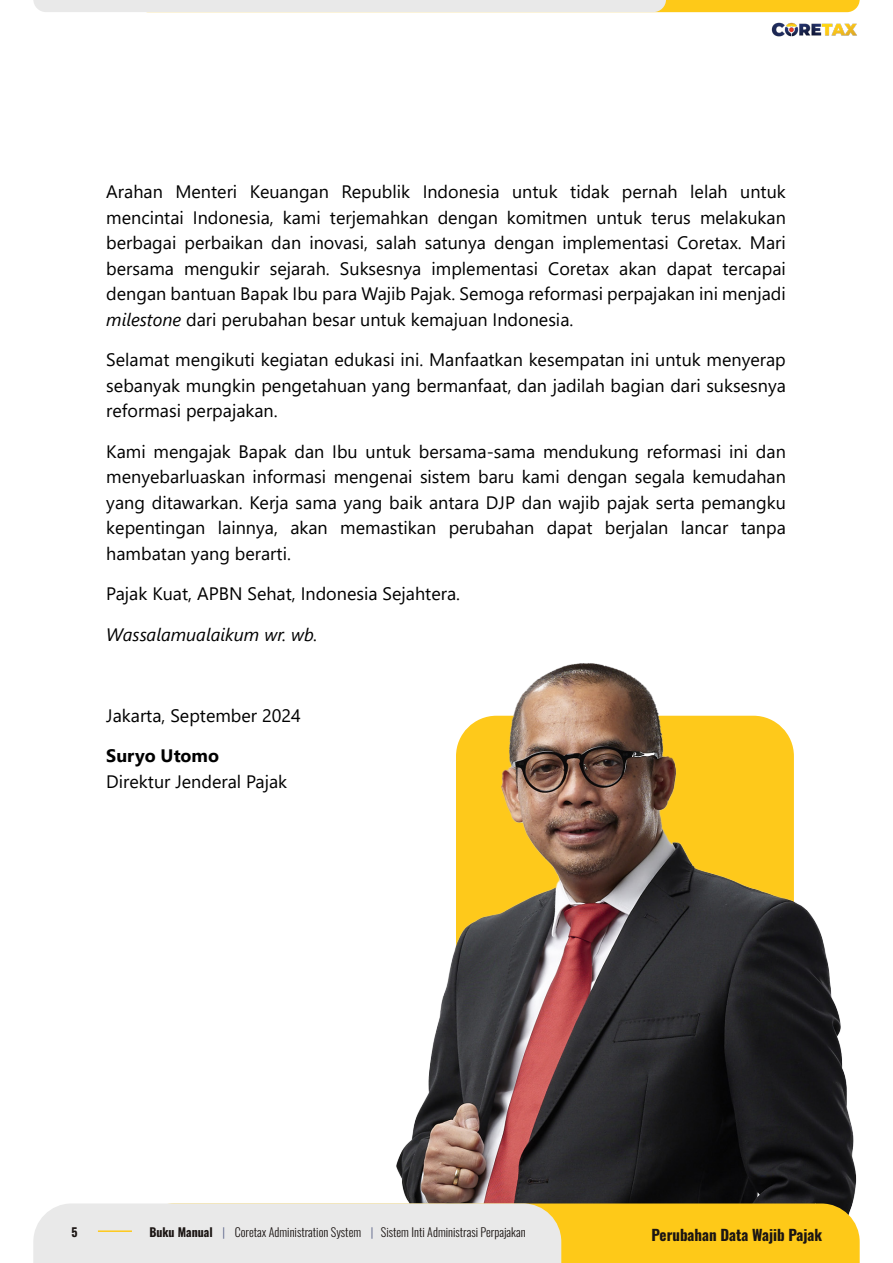
<style>
.page{position:relative;width:893px;height:1263px;background:#fff}
.page>*{position:absolute;margin:0;border:0;box-sizing:border-box;transform-origin:0 0}
.Body_Teks_Utama{font:18px/25.5px "Segoe UI";color:#000;text-align:justify}
.Body_Teks_Utama-2{font:italic 18px "Segoe UI";color:#000}
.Body_Teks_Utama-3{font:700 18px "Segoe UI";color:#000}
.t1{font:700 15px "Oswald";color:#1b1513}
.t2{font:300 12px "Oswald";color:#1b1513}
.t3{font:700 12px "Oswald";color:#1b1513}
.s1{font-style:italic}
.s2{font-weight:700}
.s3{color:#586187}
</style>
<div class="page">
<img style="left:396px;top:663px;width:461px;height:540px">
<svg style="left:33px;top:1203px;width:827px;height:60px"></svg>
<hr style="left:98px;top:1230px;width:34px;height:2px;background:#fec91b">
<svg style="left:33px;top:0;width:827px;height:12px"></svg>
<img style="left:771px;top:22px;width:86px;height:15px">
<p class="Body_Teks_Utama" style="left:106px;top:178px;width:681px">Arahan Menteri Keuangan Republik Indonesia untuk tidak pernah lelah untuk mencintai Indonesia, kami terjemahkan dengan komitmen untuk terus melakukan berbagai perbaikan dan inovasi, salah satunya dengan implementasi Coretax. Mari bersama mengukir sejarah. Suksesnya implementasi Coretax akan dapat tercapai dengan bantuan Bapak Ibu para Wajib Pajak. Semoga reformasi perpajakan ini menjadi <span class="s1">milestone</span> dari perubahan besar untuk kemajuan Indonesia.</p>
<p class="Body_Teks_Utama" style="left:106px;top:346px;width:681px">Selamat mengikuti kegiatan edukasi ini. Manfaatkan kesempatan ini untuk menyerap sebanyak mungkin pengetahuan yang bermanfaat, dan jadilah bagian dari suksesnya reformasi perpajakan.</p>
<p class="Body_Teks_Utama" style="left:106px;top:437px;width:681px">Kami mengajak Bapak dan Ibu untuk bersama-sama mendukung reformasi ini dan menyebarluaskan informasi mengenai sistem baru kami dengan segala kemudahan yang ditawarkan. Kerja sama yang baik antara DJP dan wajib pajak serta pemangku kepentingan lainnya, akan memastikan perubahan dapat berjalan lancar tanpa hambatan yang berarti.</p>
<p class="Body_Teks_Utama" style="left:106px;top:580px;width:355px">Pajak Kuat, APBN Sehat, Indonesia Sejahtera.</p>
<p class="Body_Teks_Utama-2" style="left:106px;top:617px;width:213px">Wassalamualaikum wr. wb.</p>
<p class="Body_Teks_Utama" style="left:106px;top:701px;width:196px">Jakarta, September 2024</p>
<p class="Body_Teks_Utama-3" style="left:106px;top:739px;width:114px">Suryo Utomo</p>
<p class="Body_Teks_Utama" style="left:106px;top:767px;width:182px">Direktur Jenderal Pajak</p>
<p class="t3" style="left:72px;top:1226px;width:8px">5</p>
<p class="t2" style="left:149px;top:1221px;width:378px"><span class="s2">Buku Manual</span> <span class="s3">|</span> Coretax Administration System <span class="s3">|</span> Sistem Inti Administrasi Perpajakan</p>
<p class="t1" style="left:651px;top:1226px;width:172px">Perubahan Data Wajib Pajak</p>
</div>
